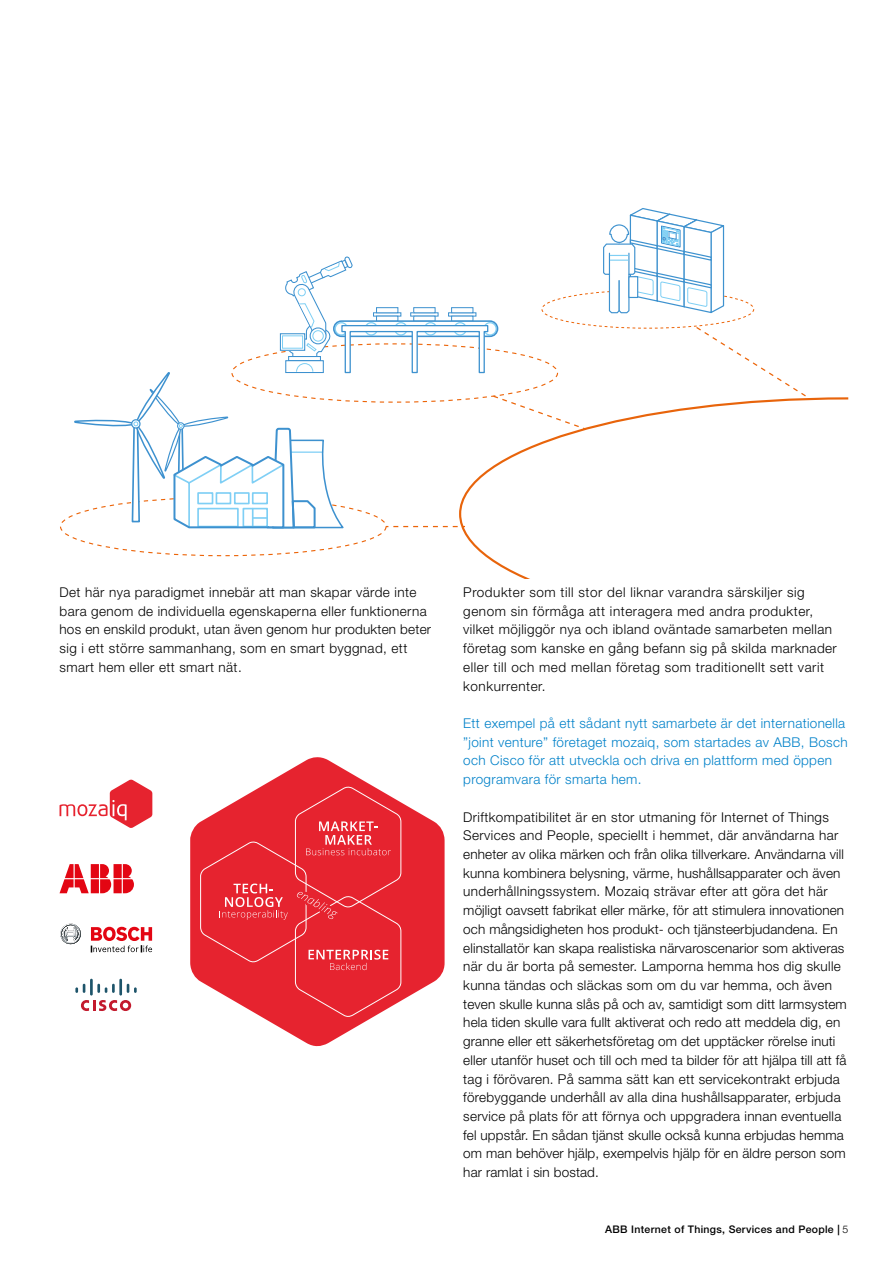
<style>
.page{position:relative;width:893px;height:1263px;background:#fff}
.page>*{position:absolute;margin:0;border:0;box-sizing:border-box;transform-origin:0 0}
.t1{font:300 13.5px/18.8px "Helvetica Neue LT Pro";letter-spacing:.02em;color:#000}
.t2{font:300 13.5px/18.8px "Helvetica Neue LT Pro";letter-spacing:.04em;color:#000}
.t3{font:300 13.5px/18.8px "Helvetica Neue LT Pro";letter-spacing:.025em;color:#0081c9}
.t4{font:500 10.5px "Helvetica Neue LT Pro";letter-spacing:.03em;color:#000}
.s1{font-weight:300}
</style>
<div class="page">
<svg style="left:602px;top:208px;width:125px;height:106px"></svg>
<svg style="left:462px;top:397px;width:387px;height:181px"></svg>
<svg style="left:74px;top:256px;width:513px;height:274px"></svg>
<svg style="left:695px;top:326px;width:116px;height:74px"></svg>
<svg style="left:190px;top:757px;width:255px;height:289px"></svg>
<svg style="left:200px;top:786px;width:202px;height:232px;background:#e83b45"></svg>
<svg style="left:60px;top:779px;width:92px;height:49px"></svg>
<svg style="left:60px;top:864px;width:74px;height:29px"></svg>
<svg style="left:60px;top:924px;width:21px;height:20px"></svg>
<svg style="left:81px;top:1000px;width:50px;height:11px"></svg>
<svg style="left:75px;top:984px;width:10px;height:9px"></svg>
<hr style="left:90px;top:979px;width:3px;height:16px;background:#1d546a">
<svg style="left:97px;top:984px;width:18px;height:9px"></svg>
<hr style="left:119px;top:979px;width:3px;height:16px;background:#1d546a">
<svg style="left:127px;top:984px;width:10px;height:9px"></svg>
<svg style="left:91px;top:927px;width:61px;height:25px"></svg>
<p class="t1" style="left:60px;top:583px;width:373px">Det här nya paradigmet innebär att man skapar värde inte bara genom de individuella egenskaperna eller funktionerna hos en enskild produkt, utan även genom hur produkten beter sig i ett större sammanhang, som en smart byggnad, ett smart hem eller ett smart nät.</p>
<p class="t2" style="left:463px;top:583px;width:375px">Produkter som till stor del liknar varandra särskiljer sig genom sin förmåga att interagera med andra produkter, vilket möjliggör nya och ibland oväntade samarbeten mellan företag som kanske en gång befann sig på skilda marknader eller till och med mellan företag som traditionellt sett varit konkurrenter.</p>
<p class="t3" style="left:463px;top:714px;width:386px">Ett exempel på ett sådant nytt samarbete är det internationella ”joint venture” företaget mozaiq, som startades av ABB, Bosch och Cisco för att utveckla och driva en plattform med öppen programvara för smarta hem.</p>
<p class="t1" style="left:463px;top:807px;width:385px">Driftkompatibilitet är en stor utmaning för Internet of Things Services and People, speciellt i hemmet, där användarna har enheter av olika märken och från olika tillverkare. Användarna vill kunna kombinera belysning, värme, hushållsapparater och även underhållningssystem. Mozaiq strävar efter att göra det här möjligt oavsett fabrikat eller märke, för att stimulera innovationen och mångsidigheten hos produkt- och tjänsteerbjudandena. En elinstallatör kan skapa realistiska närvaroscenarior som aktiveras när du är borta på semester. Lamporna hemma hos dig skulle kunna tändas och släckas som om du var hemma, och även teven skulle kunna slås på och av, samtidigt som ditt larmsystem hela tiden skulle vara fullt aktiverat och redo att meddela dig, en granne eller ett säkerhetsföretag om det upptäcker rörelse inuti eller utanför huset och till och med ta bilder för att hjälpa till att få tag i förövaren. På samma sätt kan ett servicekontrakt erbjuda förebyggande underhåll av alla dina hushållsapparater, erbjuda service på plats för att förnya och uppgradera innan eventuella fel uppstår. En sådan tjänst skulle också kunna erbjudas hemma om man behöver hjälp, exempelvis hjälp för en äldre person som har ramlat i sin bostad.</p>
<p class="t4" style="left:605px;top:1223px;width:245px">ABB Internet of Things, Services and People | <span class="s1">5</span></p>
</div>
